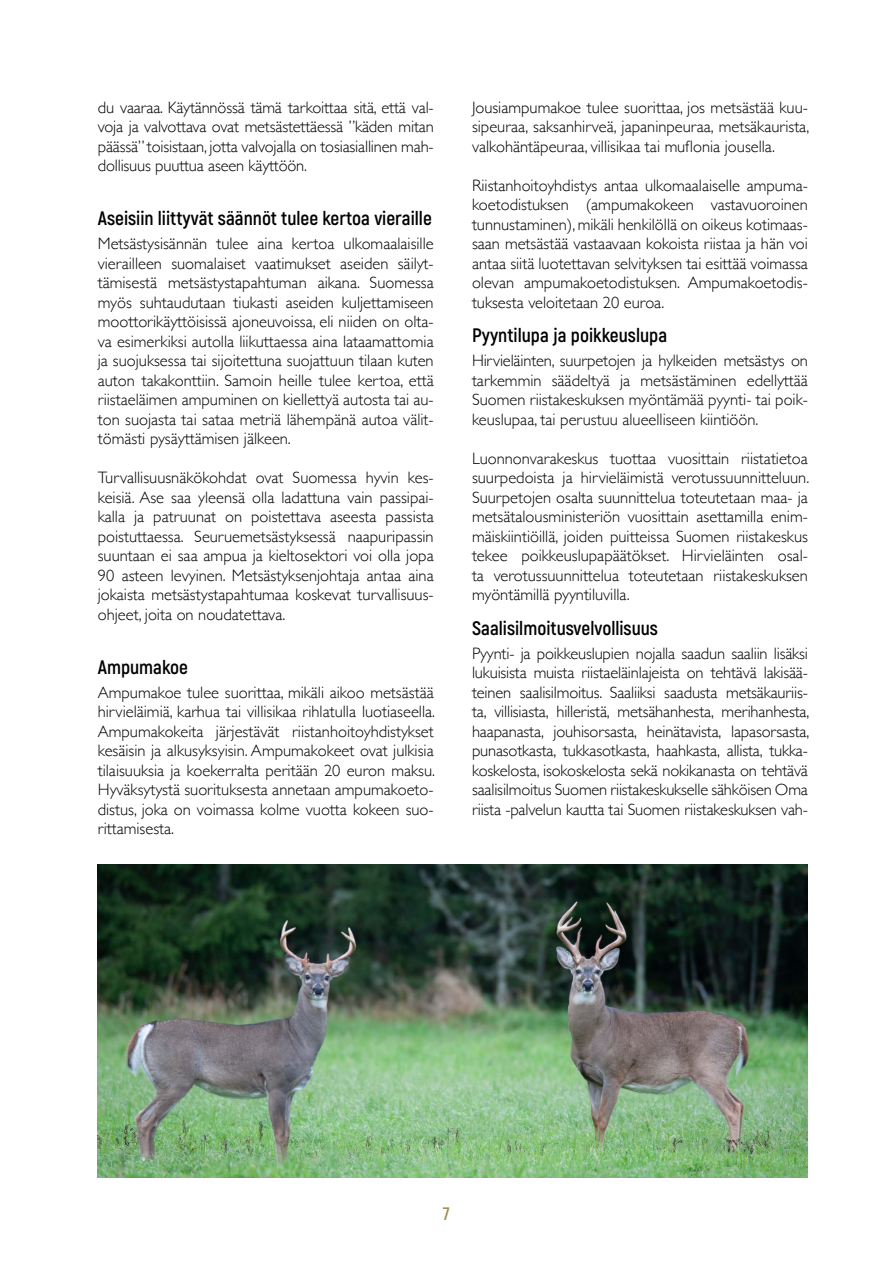
<style>
.page{position:relative;width:893px;height:1263px;background:#fff}
.page>*{position:absolute;margin:0;border:0;box-sizing:border-box;transform-origin:0 0}
.Väliotsikko_2{font:700 19.5px "Akrobat";color:#000}
.t1{font:700 18px "Akrobat";color:#a19058}
.Leipäteksti{font:300 16.5px/19.5px "Gill Sans";color:#000;text-align:justify}
</style>
<div class="page">
<img style="left:98px;top:864px;width:710px;height:314px">
<p class="Leipäteksti" style="left:98px;top:97px;width:337px">du vaaraa. Käytännössä tämä tarkoittaa sitä, että val&shy;voja ja valvottava ovat metsästettäessä ”käden mitan päässä” toisistaan, jotta valvojalla on tosiasiallinen mah&shy;dollisuus puuttua aseen käyttöön.</p>
<p class="Väliotsikko_2" style="left:98px;top:206px;width:336px">Aseisiin liittyvät säännöt tulee kertoa vieraille</p>
<p class="Leipäteksti" style="left:98px;top:233px;width:337px">Metsästysisännän tulee aina kertoa ulkomaalaisille vierailleen suomalaiset vaatimukset aseiden säilyt&shy;tämisestä metsästystapahtuman aikana. Suomessa myös suhtaudutaan tiukasti aseiden kuljettamiseen moottorikäyttöisissä ajoneuvoissa, eli niiden on olta&shy;va esimerkiksi autolla liikuttaessa aina lataamattomia ja suojuksessa tai sijoitettuna suojattuun tilaan kuten auton takakonttiin. Samoin heille tulee kertoa, että riistaeläimen ampuminen on kiellettyä autosta tai au&shy;ton suojasta tai sataa metriä lähempänä autoa välit&shy;tömästi pysäyttämisen jälkeen.</p>
<p class="Leipäteksti" style="left:98px;top:467px;width:337px">Turvallisuusnäkökohdat ovat Suomessa hyvin kes&shy;keisiä. Ase saa yleensä olla ladattuna vain passipai&shy;kalla ja patruunat on poistettava aseesta passista poistuttaessa. Seuruemetsästyksessä naapuripassin suuntaan ei saa ampua ja kieltosektori voi olla jopa 90 asteen levyinen. Metsästyksenjohtaja antaa aina jokaista metsästystapahtumaa koskevat turvallisuus&shy;ohjeet, joita on noudatettava.</p>
<p class="Väliotsikko_2" style="left:98px;top:655px;width:92px">Ampumakoe</p>
<p class="Leipäteksti" style="left:98px;top:682px;width:339px">Ampumakoe tulee suorittaa, mikäli aikoo metsästää hirvieläimiä, karhua tai villisikaa rihlatulla luotiaseella.<br>Ampumakokeita järjestävät riistanhoitoyhdistykset kesäisin ja alkusyksyisin. Ampumakokeet ovat julkisia tilaisuuksia ja koekerralta peritään 20 euron maksu.<br>Hyväksytystä suorituksesta annetaan ampumakoeto&shy;distus, joka on voimassa kolme vuotta kokeen suo&shy;rittamisesta.</p>
<p class="Leipäteksti" style="left:472px;top:97px;width:339px">Jousiampumakoe tulee suorittaa, jos metsästää kuu&shy;sipeuraa, saksanhirveä, japaninpeuraa, metsäkaurista, valkohäntäpeuraa, villisikaa tai muflonia jousella.</p>
<p class="Leipäteksti" style="left:472px;top:175px;width:337px">Riistanhoitoyhdistys antaa ulkomaalaiselle ampuma&shy;koetodistuksen (ampumakokeen vastavuoroinen tunnustaminen), mikäli henkilöllä on oikeus kotimaas&shy;saan metsästää vastaavaan kokoista riistaa ja hän voi antaa siitä luotettavan selvityksen tai esittää voimassa olevan ampumakoetodistuksen. Ampumakoetodis&shy;tuksesta veloitetaan 20 euroa.</p>
<p class="Väliotsikko_2" style="left:472px;top:323px;width:197px">Pyyntilupa ja poikkeuslupa</p>
<p class="Leipäteksti" style="left:472px;top:350px;width:337px">Hirvieläinten, suurpetojen ja hylkeiden metsästys on tarkemmin säädeltyä ja metsästäminen edellyttää Suomen riistakeskuksen myöntämää pyynti- tai poik&shy;keuslupaa, tai perustuu alueelliseen kiintiöön.</p>
<p class="Leipäteksti" style="left:472px;top:448px;width:339px">Luonnonvarakeskus tuottaa vuosittain riistatietoa suurpedoista ja hirvieläimistä verotussuunnitteluun.<br>Suurpetojen osalta suunnittelua toteutetaan maa- ja metsätalousministeriön vuosittain asettamilla enim&shy;mäiskiintiöillä, joiden puitteissa Suomen riistakeskus tekee poikkeuslupapäätökset. Hirvieläinten osal&shy;ta verotussuunnittelua toteutetaan riistakeskuksen myöntämillä pyyntiluvilla.</p>
<p class="Väliotsikko_2" style="left:472px;top:616px;width:188px">Saalisilmoitusvelvollisuus</p>
<p class="Leipäteksti" style="left:472px;top:643px;width:339px">Pyynti- ja poikkeuslupien nojalla saadun saaliin lisäksi lukuisista muista riistaeläinlajeista on tehtävä lakisää&shy;teinen saalisilmoitus. Saaliiksi saadusta metsäkauriis&shy;ta, villisiasta, hilleristä, metsähanhesta, merihanhesta, haapanasta, jouhisorsasta, heinätavista, lapasorsasta, punasotkasta, tukkasotkasta, haahkasta, allista, tukka&shy;koskelosta, isokoskelosta sekä nokikanasta on tehtävä saalisilmoitus Suomen riistakeskukselle sähköisen Oma riista -palvelun kautta tai Suomen riistakeskuksen vah-</p>
<p class="t1" style="left:443px;top:1202px;width:8px">7</p>
</div>
